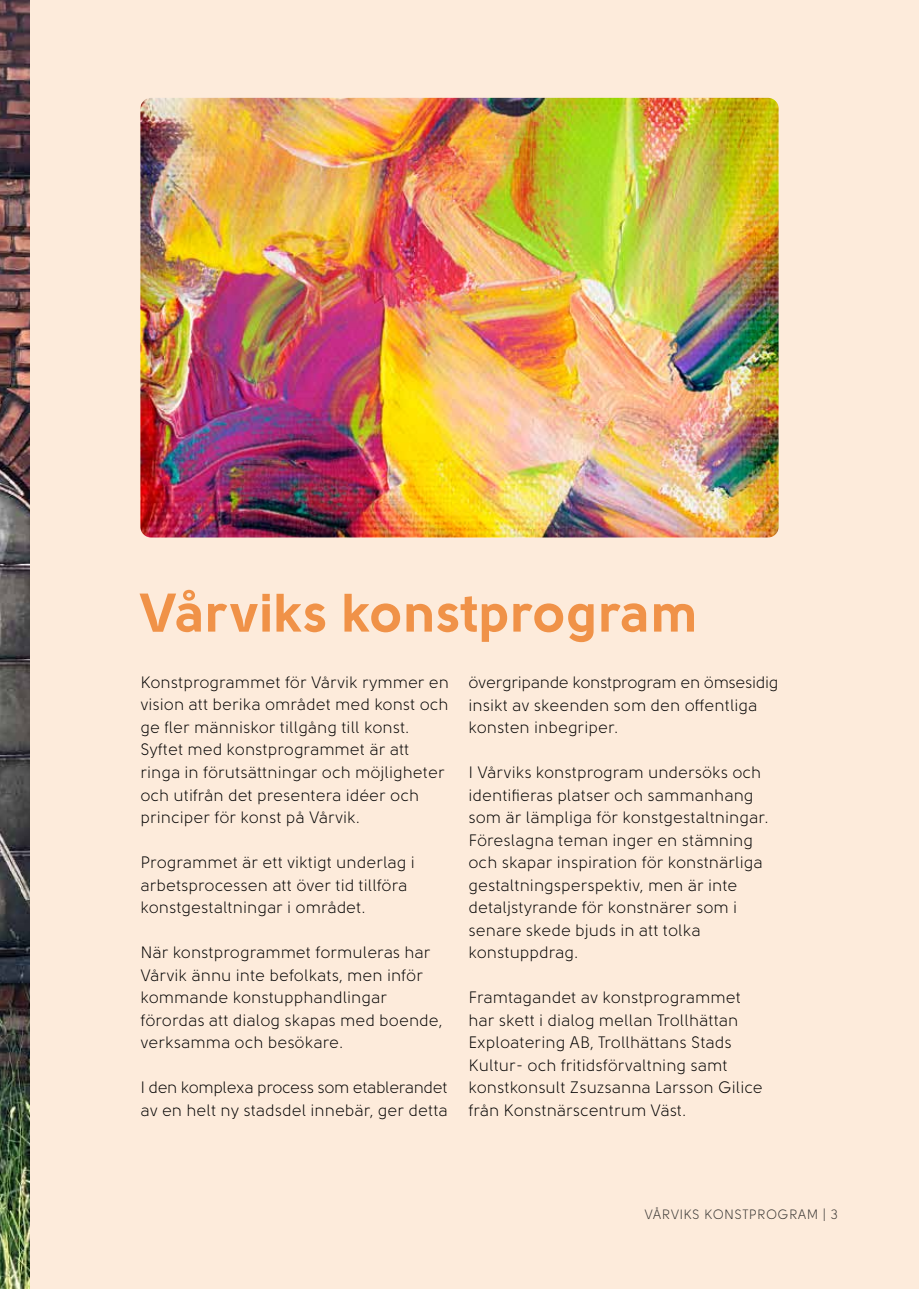
<style>
.page{position:relative;width:919px;height:1289px;background:#fff}
.page>*{position:absolute;margin:0;border:0;box-sizing:border-box;transform-origin:0 0}
.t1{font:54px "Solomon Sans Bold";letter-spacing:.01em;color:#f09248}
.t2{font:16.5px/22.5px "Solomon Sans Book";color:#000}
.t3{font:16.5px/22.5px "Solomon Sans Book";letter-spacing:-.025em;color:#000}
.t4{font:13.5px "Solomon Sans Book";letter-spacing:.025em;color:#363431}
</style>
<div class="page">
<div style="left:0;top:0;width:918px;height:1288px;background:#fdebdb"></div>
<img style="left:0;top:0;width:30px;height:1288px">
<img style="left:140px;top:98px;width:638px;height:439px">
<h1 class="t1" style="left:140px;top:580px;width:559px">Vårviks konstprogram</h1>
<p class="t2" style="left:140px;top:671px;width:310px">Konstprogrammet för Vårvik rymmer en vision att berika området med konst och ge fler människor tillgång till konst.<br>Syftet med konstprogrammet är att ringa in förutsättningar och möjligheter och utifrån det presentera idéer och principer för konst på Vårvik.</p>
<p class="t2" style="left:140px;top:851px;width:276px">Programmet är ett viktigt underlag i arbetsprocessen att över tid tillföra konstgestaltningar i området.</p>
<p class="t2" style="left:140px;top:941px;width:304px">När konstprogrammet formuleras har Vårvik ännu inte befolkats, men inför kommande konstupphandlingar förordas att dialog skapas med boende, verksamma och besökare.</p>
<p class="t3" style="left:140px;top:1076px;width:309px">I den komplexa process som etablerandet av en helt ny stadsdel innebär, ger detta</p>
<p class="t2" style="left:468px;top:671px;width:311px">övergripande konstprogram en ömsesidig insikt av skeenden som den offentliga konsten inbegriper.</p>
<p class="t2" style="left:468px;top:761px;width:302px">I Vårviks konstprogram undersöks och identifieras platser och sammanhang som är lämpliga för konstgestaltningar.<br>Föreslagna teman inger en stämning och skapar inspiration för konstnärliga gestaltningsperspektiv, men är inte detaljstyrande för konstnärer som i senare skede bjuds in att tolka konstuppdrag.</p>
<p class="t2" style="left:468px;top:986px;width:296px">Framtagandet av konstprogrammet har skett i dialog mellan Trollhättan Exploatering AB, Trollhättans Stads Kultur- och fritidsförvaltning samt konstkonsult Zsuzsanna Larsson Gilice från Konstnärscentrum Väst.</p>
<p class="t4" style="left:644px;top:1207px;width:195px">VÅRVIKS KONSTPROGRAM | 3</p>
</div>
